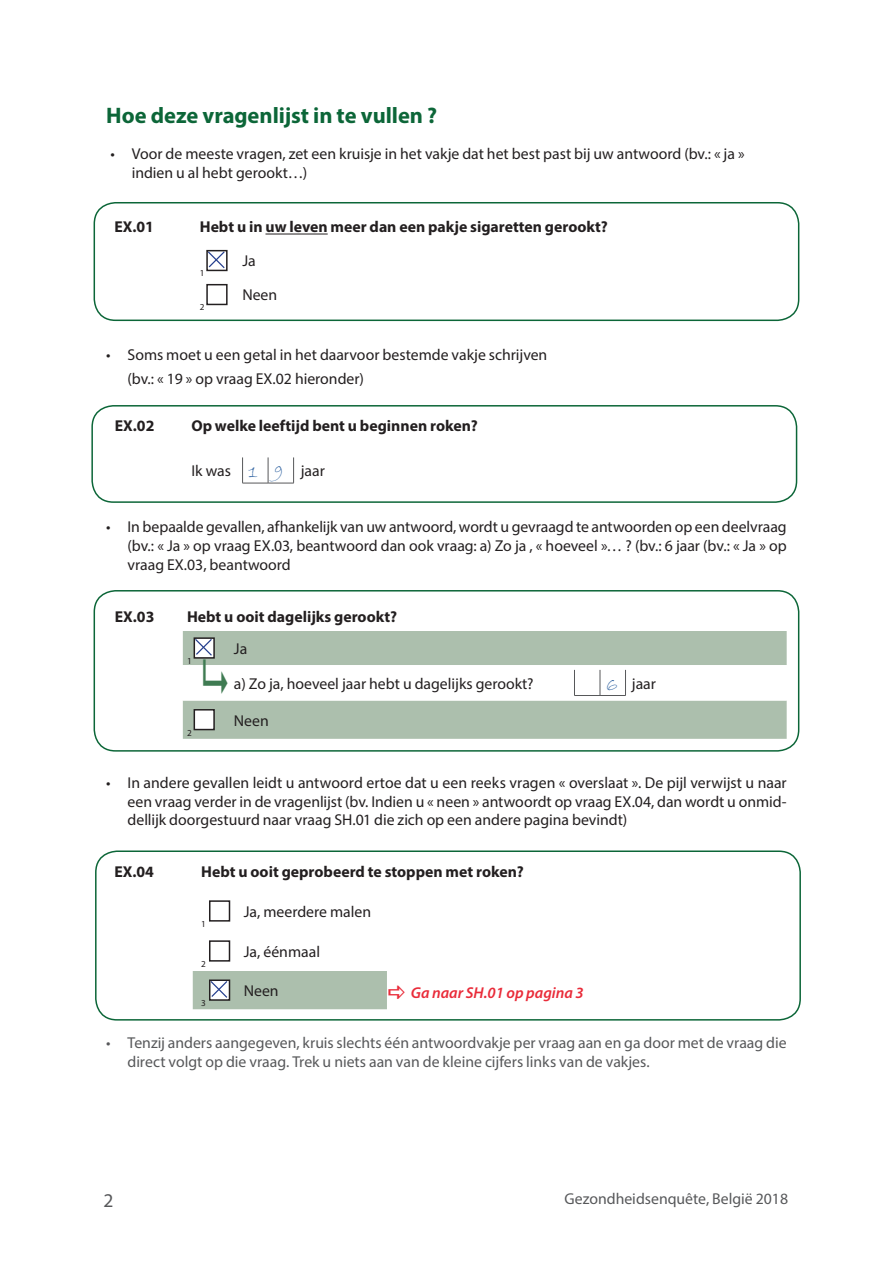
<style>
.page{position:relative;width:893px;height:1263px;background:#fff}
.page>*{position:absolute;margin:0;border:0;box-sizing:border-box;transform-origin:0 0}
.T_1_nl{font:700 22.5px "Myriad Pro";letter-spacing:-.005em;color:#0c6638}
.body_nl{font:19.5px "Bradley Hand ITC";color:#275c9d}
.Nr_de_page{font:19.5px "Myriad Pro";color:#57585a}
.body_nl-2{font:18px "Bradley Hand ITC";color:#275c9d}
.body_nl-3{font:15.75px/18.9px "Myriad Pro";color:#231f20;text-align:justify}
.t1{font:15.75px/18.9px "Myriad Pro";color:#57585a}
.body_nl_gras{font:700 15.75px "Myriad Pro";color:#231f20}
.body_nl-4{font:italic 600 15.75px "Myriad Pro";color:#e92b39}
.body_nl-5{font:9.15px "Myriad Pro";color:#231f20}
</style>
<div class="page">
<hr style="left:265px;top:234px;width:63px;height:1px;background:#231f20">
<svg style="left:209px;top:253px;width:16px;height:15px"></svg>
<div style="left:206px;top:250px;width:22px;height:21px;border:2px solid #231f20"></div>
<div style="left:206px;top:284px;width:22px;height:21px;border:2px solid #231f20"></div>
<svg style="left:242px;top:457px;width:53px;height:27px"></svg>
<div style="left:183px;top:631px;width:604px;height:108px;background:#acbfad"></div>
<div style="left:194px;top:710px;width:20px;height:19px;background:#fff"></div>
<div style="left:194px;top:709px;width:21px;height:21px;border:2px solid #231f20"></div>
<div style="left:209px;top:900px;width:21px;height:21px;border:2px solid #231f20"></div>
<div style="left:209px;top:940px;width:21px;height:22px;border:2px solid #231f20"></div>
<div style="left:94px;top:590px;width:705px;height:162px;border:2px solid #0c6638;border-radius:21px"></div>
<div style="left:91px;top:405px;width:706px;height:98px;border:2px solid #0c6638;border-radius:21px"></div>
<div style="left:95px;top:850px;width:706px;height:170px;border:2px solid #0c6638;border-radius:21px"></div>
<div style="left:94px;top:202px;width:705px;height:119px;border:2px solid #0c6638;border-radius:21px"></div>
<svg style="left:183px;top:637px;width:604px;height:63px"></svg>
<div style="left:193px;top:971px;width:194px;height:38px;background:#acbfad"></div>
<p class="T_1_nl" style="left:106px;top:101px;width:332px">Hoe deze vragenlijst in te vullen ?</p>
<p class="body_nl-3" style="left:132px;top:144px;width:614px;text-indent:-21px">• Voor de meeste vragen, zet een kruisje in het vakje dat het best past bij uw antwoord (bv.: « ja » indien u al hebt gerookt…)</p>
<p class="body_nl_gras" style="left:114px;top:217px;width:41px">EX.01</p>
<p class="body_nl_gras" style="left:200px;top:217px;width:409px">Hebt u in uw leven meer dan een pakje sigaretten gerookt?</p>
<p class="body_nl-5" style="left:200px;top:268px;width:6px">1</p>
<p class="body_nl-3" style="left:242px;top:251px;width:15px">Ja</p>
<p class="body_nl-5" style="left:200px;top:302px;width:6px">2</p>
<p class="body_nl-3" style="left:242px;top:285px;width:36px">Neen</p>
<p class="body_nl-3" style="left:106px;top:345px;width:443px">• Soms moet u een getal in het daarvoor bestemde vakje schrijven</p>
<p class="body_nl-3" style="left:127px;top:369px;width:238px">(bv.: « 19 » op vraag EX.02 hieronder)</p>
<p class="body_nl_gras" style="left:115px;top:416px;width:41px">EX.02</p>
<p class="body_nl_gras" style="left:191px;top:416px;width:288px">Op welke leeftijd bent u beginnen roken?</p>
<p class="body_nl-3" style="left:191px;top:461px;width:41px">Ik was</p>
<p class="body_nl" style="left:249px;top:459px;width:11px">1</p>
<p class="body_nl-2" style="left:274px;top:459px;width:11px">9</p>
<p class="body_nl-3" style="left:301px;top:461px;width:26px">jaar</p>
<p class="body_nl-3" style="left:128px;top:517px;width:661px;text-indent:-21px">• In bepaalde gevallen, afhankelijk van uw antwoord, wordt u gevraagd te antwoorden op een deelvraag (bv.: « Ja » op vraag EX.03, beantwoord dan ook vraag: a) Zo ja , « hoeveel »… ? (bv.: 6 jaar (bv.: « Ja » op vraag EX.03, beantwoord</p>
<p class="body_nl_gras" style="left:115px;top:606px;width:41px">EX.03</p>
<p class="body_nl_gras" style="left:187px;top:606px;width:212px">Hebt u ooit dagelijks gerookt?</p>
<p class="body_nl-5" style="left:187px;top:655px;width:6px">1</p>
<p class="body_nl-3" style="left:234px;top:639px;width:15px">Ja</p>
<p class="body_nl-3" style="left:234px;top:674px;width:301px">a) Zo ja, hoeveel jaar hebt u dagelijks gerookt?</p>
<p class="body_nl" style="left:606px;top:672px;width:13px">6</p>
<p class="body_nl-3" style="left:632px;top:674px;width:26px">jaar</p>
<p class="body_nl-5" style="left:187px;top:727px;width:6px">2</p>
<p class="body_nl-3" style="left:234px;top:711px;width:36px">Neen</p>
<p class="body_nl-3" style="left:128px;top:773px;width:661px;text-indent:-21px">• In andere gevallen leidt u antwoord ertoe dat u een reeks vragen « overslaat ». De pijl verwijst u naar een vraag verder in de vragenlijst (bv. Indien u « neen » antwoordt op vraag EX.04, dan wordt u onmid&shy;dellijk doorgestuurd naar vraag SH.01 die zich op een andere pagina bevindt)</p>
<p class="body_nl_gras" style="left:114px;top:862px;width:41px">EX.04</p>
<p class="body_nl_gras" style="left:201px;top:862px;width:324px">Hebt u ooit geprobeerd te stoppen met roken?</p>
<p class="body_nl-5" style="left:201px;top:918px;width:6px">1</p>
<p class="body_nl-5" style="left:201px;top:958px;width:6px">2</p>
<p class="body_nl-3" style="left:244px;top:902px;width:129px">Ja, meerdere malen</p>
<p class="body_nl-3" style="left:244px;top:942px;width:78px">Ja, éénmaal</p>
<p class="body_nl-3" style="left:244px;top:981px;width:36px">Neen</p>
<p class="body_nl-4" style="left:411px;top:983px;width:175px">Ga naar SH.01 op pagina 3</p>
<p class="t1" style="left:128px;top:1033px;width:660px;text-indent:-21px">• Tenzij anders aangegeven, kruis slechts één antwoordvakje per vraag aan en ga door met de vraag die direct volgt op die vraag. Trek u niets aan van de kleine cijfers links van de vakjes.</p>
<p class="body_nl-5" style="left:201px;top:997px;width:6px">3</p>
<p class="Nr_de_page" style="left:103px;top:1189px;width:12px">2</p>
<p class="t1" style="left:565px;top:1189px;width:225px">Gezondheidsenquête, België 2018</p>
</div>
